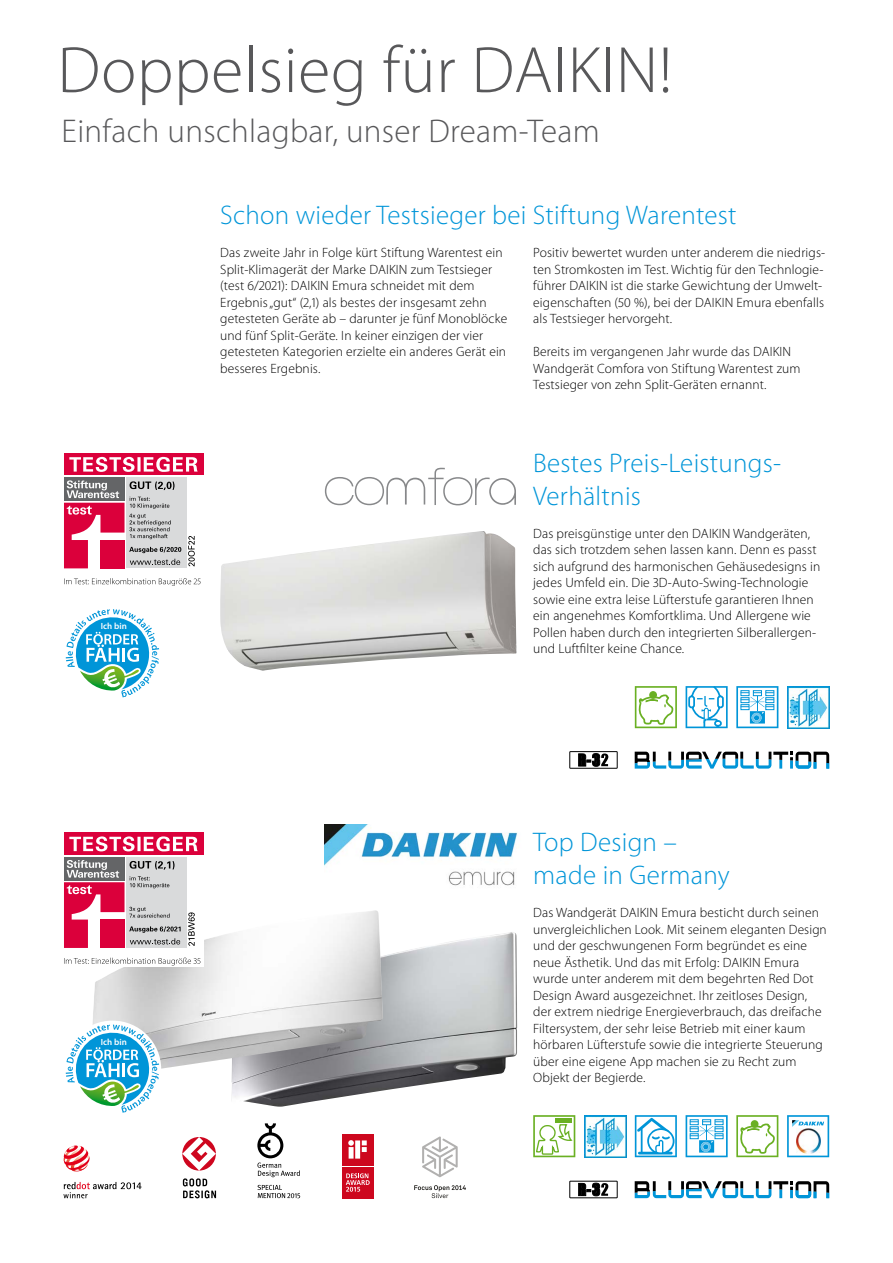
<style>
.page{position:relative;width:893px;height:1263px;background:#fff}
.page>*{position:absolute;margin:0;border:0;box-sizing:border-box;transform-origin:0 0}
.t1{font:300 66px "Myriad Pro";letter-spacing:.01em;color:#58585a}
.t2{font:300 33px "Myriad Pro";letter-spacing:.01em;color:#58585a}
.t3{font:300 27px/33px "Myriad Pro";letter-spacing:.01em;color:#0095d8}
.t4{font:300 13.5px/16.5px "Myriad Pro";letter-spacing:.01em;color:#000}
.t5{font:600 9px "Myriad Pro";color:#fff}
</style>
<div class="page">
<img style="left:231px;top:932px;width:286px;height:175px">
<img style="left:93px;top:910px;width:290px;height:162px">
<div style="left:64px;top:1020px;width:97px;height:98px;background:#fff;border-radius:50%"></div>
<svg style="left:66px;top:1025px;width:93px;height:88px"></svg>
<img style="left:220px;top:531px;width:297px;height:140px">
<svg style="left:325px;top:468px;width:191px;height:37px"></svg>
<svg style="left:635px;top:752px;width:194px;height:17px"></svg>
<div style="left:569px;top:751px;width:49px;height:18px;border:1px solid #000"></div>
<svg style="left:578px;top:753px;width:30px;height:13px"></svg>
<svg style="left:635px;top:686px;width:42px;height:42px"></svg>
<svg style="left:736px;top:686px;width:42px;height:42px"></svg>
<img style="left:787px;top:686px;width:42px;height:42px">
<svg style="left:686px;top:686px;width:42px;height:42px"></svg>
<img style="left:324px;top:825px;width:194px;height:61px">
<svg style="left:635px;top:1181px;width:194px;height:17px"></svg>
<div style="left:569px;top:1181px;width:49px;height:17px;border:1px solid #000"></div>
<svg style="left:578px;top:1183px;width:30px;height:13px"></svg>
<svg style="left:686px;top:1115px;width:42px;height:42px"></svg>
<svg style="left:635px;top:1115px;width:42px;height:42px"></svg>
<img style="left:584px;top:1115px;width:42px;height:42px">
<svg style="left:787px;top:1115px;width:42px;height:42px"></svg>
<img style="left:796px;top:1129px;width:24px;height:24px">
<svg style="left:736px;top:1115px;width:42px;height:42px"></svg>
<svg style="left:533px;top:1115px;width:42px;height:42px"></svg>
<svg style="left:66px;top:609px;width:93px;height:88px"></svg>
<svg style="left:64px;top:1145px;width:26px;height:26px"></svg>
<svg style="left:63px;top:1182px;width:79px;height:16px"></svg>
<svg style="left:340px;top:1132px;width:35px;height:68px"></svg>
<div style="left:342px;top:1134px;width:31px;height:31px;background:#cd071e"></div>
<svg style="left:348px;top:1140px;width:19px;height:18px"></svg>
<div style="left:342px;top:1167px;width:31px;height:31px;background:#cd071e"></div>
<svg style="left:346px;top:1173px;width:24px;height:19px"></svg>
<svg style="left:414px;top:1185px;width:52px;height:13px"></svg>
<svg style="left:422px;top:1136px;width:36px;height:41px"></svg>
<svg style="left:257px;top:1185px;width:43px;height:13px"></svg>
<svg style="left:257px;top:1123px;width:43px;height:54px"></svg>
<svg style="left:183px;top:1178px;width:33px;height:20px"></svg>
<svg style="left:182px;top:1137px;width:34px;height:33px"></svg>
<div style="left:64px;top:453px;width:139px;height:22px;background:#db003b"></div>
<div style="left:127px;top:478px;width:60px;height:90px;background:#d9dadb"></div>
<div style="left:64px;top:478px;width:61px;height:23px;background:#646567"></div>
<svg style="left:69px;top:457px;width:129px;height:15px"></svg>
<svg style="left:64px;top:480px;width:117px;height:88px"></svg>
<svg style="left:188px;top:536px;width:7px;height:30px"></svg>
<svg style="left:64px;top:578px;width:137px;height:8px"></svg>
<div style="left:64px;top:832px;width:139px;height:23px;background:#db003b"></div>
<div style="left:62px;top:855px;width:141px;height:112px;background:#fff"></div>
<div style="left:127px;top:857px;width:60px;height:91px;background:#d9dadb"></div>
<div style="left:64px;top:857px;width:61px;height:23px;background:#646567"></div>
<svg style="left:69px;top:836px;width:129px;height:15px"></svg>
<svg style="left:64px;top:860px;width:117px;height:88px"></svg>
<svg style="left:188px;top:912px;width:7px;height:34px"></svg>
<svg style="left:64px;top:957px;width:136px;height:8px"></svg>
<h1 class="t1" style="left:57px;top:30px;width:616px">Doppelsieg für DAIKIN!</h1>
<h2 class="t2" style="left:62px;top:111px;width:540px">Einfach unschlagbar, unser Dream-Team</h2>
<h3 class="t3" style="left:220px;top:198px;width:518px">Schon wieder Testsieger bei Stiftung Warentest</h3>
<p class="t5" style="left:101px;top:621px;width:28px">Ich bin</p>
<p class="t5" style="left:101px;top:1036px;width:28px">Ich bin</p>
<p class="t4" style="left:220px;top:244px;width:289px">Das zweite Jahr in Folge kürt Stiftung Warentest ein Split-Klimagerät der Marke DAIKIN zum Testsieger (test 6/2021): DAIKIN Emura schneidet mit dem Ergebnis „gut“ (2,1) als bestes der insgesamt zehn getesteten Geräte ab – darunter je fünf Monoblöcke und fünf Split-Geräte. In keiner einzigen der vier getesteten Kategorien erzielte ein anderes Gerät ein besseres Ergebnis.</p>
<p class="t4" style="left:533px;top:244px;width:294px">Positiv bewertet wurden unter anderem die niedrigs&shy;ten Stromkosten im Test. Wichtig für den Technlogie&shy;führer DAIKIN ist die starke Gewichtung der Umwelt&shy;eigenschaften (50 %), bei der DAIKIN Emura ebenfalls als Testsieger hervorgeht.</p>
<p class="t4" style="left:533px;top:343px;width:269px">Bereits im vergangenen Jahr wurde das DAIKIN<br>Wandgerät Comfora von Stiftung Warentest zum<br>Testsieger von zehn Split-Geräten ernannt.</p>
<h3 class="t3" style="left:533px;top:446px;width:249px">Bestes Preis-Leistungs-<br>Verhältnis</h3>
<p class="t4" style="left:533px;top:525px;width:289px">Das preisgünstige unter den DAIKIN Wandgeräten, das sich trotzdem sehen lassen kann. Denn es passt sich aufgrund des harmonischen Gehäusedesigns in jedes Umfeld ein. Die 3D-Auto-Swing-Technologie sowie eine extra leise Lüfterstufe garantieren Ihnen ein angenehmes Komfortklima. Und Allergene wie Pollen haben durch den integrierten Silberallergen&shy;und Luftfilter keine Chance.</p>
<h3 class="t3" style="left:533px;top:825px;width:198px">Top Design – made in Germany</h3>
<p class="t4" style="left:533px;top:904px;width:295px">Das Wandgerät DAIKIN Emura besticht durch seinen unvergleichlichen Look. Mit seinem eleganten Design und der geschwungenen Form begründet es eine neue Ästhetik. Und das mit Erfolg: DAIKIN Emura wurde unter anderem mit dem begehrten Red Dot Design Award ausgezeichnet. Ihr zeitloses Design, der extrem niedrige Energieverbrauch, das dreifache Filtersystem, der sehr leise Betrieb mit einer kaum hörbaren Lüfterstufe sowie die integrierte Steuerung über eine eigene App machen sie zu Recht zum Objekt der Begierde.</p>
</div>
